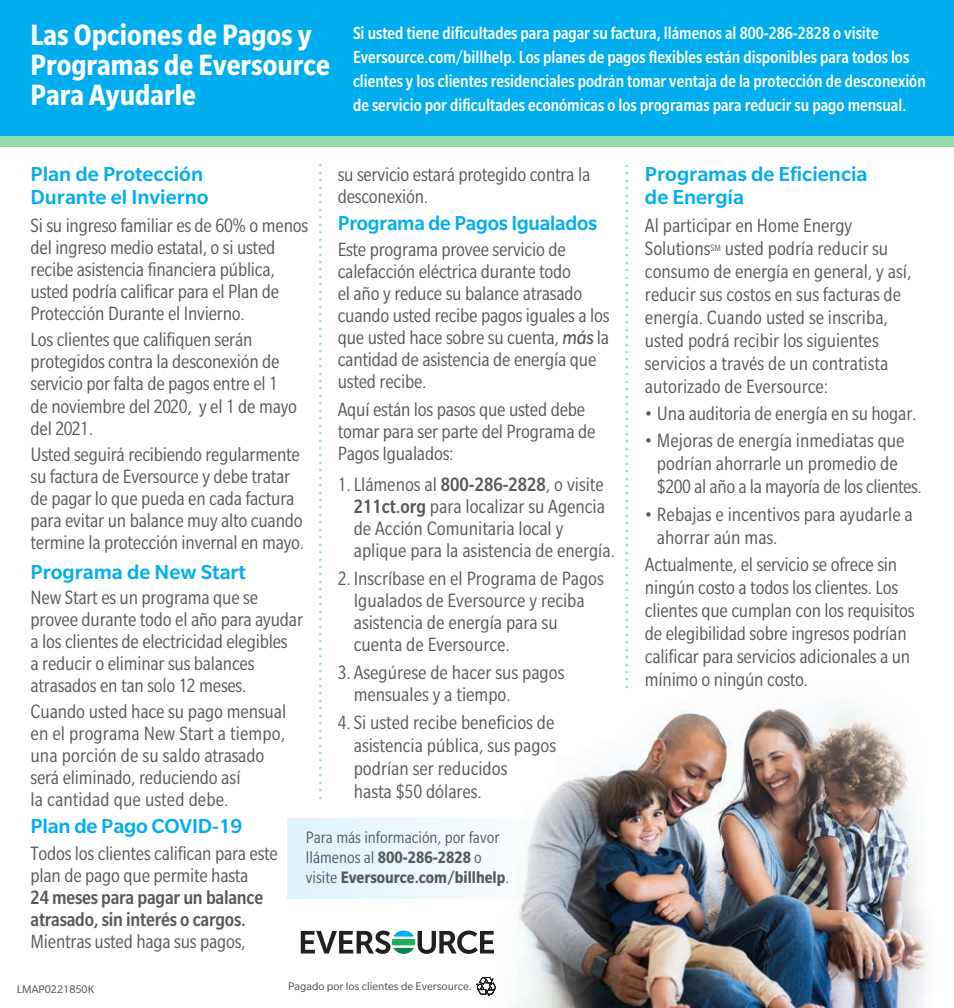
<style>
.page{position:relative;width:954px;height:1008px;background:#fff}
.page>*{position:absolute;margin:0;border:0;box-sizing:border-box;transform-origin:0 0}
.t1{font:700 condensed 32px/30px "Slate Pro";color:#fff}
.t2{font:24px "Times";color:#1db156}
.t3{font:500 22px/23px "Slate Pro";color:#00aeef}
.t4{font:500 22px "Slate Pro";color:#00aeef;scale:.96 1}
.t5{font:condensed 21px/22px "Slate Pro";letter-spacing:-.01em;color:#57585a}
.t6{font:500 condensed 21px/22px "Slate Pro";letter-spacing:-.01em;color:#57585a}
.t7{font:500 condensed 19px/24px "Slate Pro";color:#fff;scale:.95 1}
.t8{font:condensed 18px/20px "Slate Pro";color:#57585a}
.t9{font:12px "Slate Pro";color:#4b4c4d}
.s1{font-style:italic;font-stretch:normal}
.s2{font-weight:500}
.s3{font-weight:700}
</style>
<div class="page">
<img style="left:485px;top:708px;width:443px;height:300px">
<svg style="left:301px;top:931px;width:193px;height:23px"></svg>
<div style="left:0;top:135px;width:954px;height:12px;background:#95dab0"></div>
<div style="left:0;top:0;width:954px;height:135px;background:#00aeef"></div>
<svg style="left:288px;top:818px;width:366px;height:80px"></svg>
<svg style="left:476px;top:977px;width:20px;height:18px"></svg>
<h1 class="t1" style="left:31px;top:20px;width:301px">Las Opciones de Pagos y<br>Programas de Eversource<br>Para Ayudarle</h1>
<p class="t7" style="left:353px;top:21px;width:604px">Si usted tiene dificultades para pagar su factura, llámenos al 800-286-2828 o visite Eversource.com/billhelp. Los planes de pagos flexibles están disponibles para todos los clientes y los clientes residenciales podrán tomar ventaja de la protección de desconexión de servicio por dificultades económicas o los programas para reducir su pago mensual.</p>
<p class="t2" style="left:291px;top:802px;width:640px;rotate:-90deg">......................................................................................</p>
<p class="t3" style="left:31px;top:163px;width:180px">Plan de Protección<br>Durante el Invierno</p>
<p class="t5" style="left:31px;top:214px;width:279px">Si su ingreso familiar es de 60% o menos del ingreso medio estatal, o si usted recibe asistencia financiera pública, usted podría calificar para el Plan de Protección Durante el Invierno.</p>
<p class="t5" style="left:31px;top:329px;width:268px">Los clientes que califiquen serán protegidos contra la desconexión de servicio por falta de pagos entre el 1 de noviembre del 2020, y el 1 de mayo del 2021.</p>
<p class="t5" style="left:31px;top:443px;width:275px">Usted seguirá recibiendo regularmente su factura de Eversource y debe tratar de pagar lo que pueda en cada factura para evitar un balance muy alto cuando termine la protección invernal en mayo.</p>
<p class="t3" style="left:31px;top:560px;width:217px">Programa de New Start</p>
<p class="t5" style="left:31px;top:586px;width:274px">New Start es un programa que se provee durante todo el año para ayudar a los clientes de electricidad elegibles<br>a reducir o eliminar sus balances atrasados en tan solo 12 meses.</p>
<p class="t5" style="left:31px;top:700px;width:257px">Cuando usted hace su pago mensual en el programa New Start a tiempo, una porción de su saldo atrasado será eliminado, reduciendo así<br>la cantidad que usted debe.</p>
<p class="t3" style="left:31px;top:815px;width:214px">Plan de Pago COVID-19</p>
<p class="t5" style="left:31px;top:842px;width:249px">Todos los clientes califican para este plan de pago que permite hasta</p>
<p class="t6" style="left:31px;top:886px;width:234px">24 meses para pagar un balance atrasado, sin interés o cargos.</p>
<p class="t5" style="left:31px;top:930px;width:217px">Mientras usted haga sus pagos,</p>
<p class="t5" style="left:338px;top:163px;width:254px">su servicio estará protegido contra la desconexión.</p>
<p class="t4" style="left:338px;top:211px;width:272px">Programa de Pagos Igualados</p>
<p class="t5" style="left:338px;top:239px;width:273px">Este programa provee servicio de calefacción eléctrica durante todo<br>el año y reduce su balance atrasado cuando usted recibe pagos iguales a los que usted hace sobre su cuenta, <span class="s1">más</span> la cantidad de asistencia de energía que usted recibe.</p>
<p class="t5" style="left:338px;top:398px;width:259px">Aquí están los pasos que usted debe tomar para ser parte del Programa de<br>Pagos Igualados:</p>
<p class="t5" style="left:354px;top:473px;width:263px;text-indent:-16px">1.Llámenos al <span class="s2">800-286-2828</span>, o visite <span class="s2">211ct.org</span> para localizar su Agencia de Acción Comunitaria local y aplique para la asistencia de energía.</p>
<p class="t5" style="left:354px;top:567px;width:252px;text-indent:-16px">2. Inscríbase en el Programa de Pagos<br>Igualados de Eversource y reciba asistencia de energía para su cuenta de Eversource.</p>
<p class="t5" style="left:354px;top:661px;width:212px;text-indent:-16px">3. Asegúrese de hacer sus pagos mensuales y a tiempo.</p>
<p class="t5" style="left:354px;top:711px;width:204px;line-height:23px;text-indent:-16px">4.Si usted recibe beneficios de asistencia pública, sus pagos podrían ser reducidos<br>hasta $50 dólares.</p>
<p class="t8" style="left:306px;top:827px;width:205px">Para más información, por favor llámenos al <span class="s3">800-286-2828</span> o visite <span class="s3">Eversource.com/billhelp</span>.</p>
<p class="t2" style="left:598px;top:691px;width:528px;rotate:-90deg">.......................................................................</p>
<p class="t9" style="left:17px;top:983px;width:79px">LMAP0221850K</p>
<p class="t9" style="left:288px;top:980px;width:185px">Pagado por los clientes de Eversource.</p>
<p class="t3" style="left:645px;top:163px;width:224px">Programas de Eficiencia de Energía</p>
<p class="t5" style="left:645px;top:213px;width:268px;line-height:23px">Al participar en Home Energy Solutions<sup>SM</sup> usted podría reducir su consumo de energía en general, y así, reducir sus costos en sus facturas de energía. Cuando usted se inscriba, usted podrá recibir los siguientes servicios a través de un contratista autorizado de Eversource:</p>
<p class="t5" style="left:645px;top:402px;width:273px">• Una auditoria de energía en su hogar.</p>
<p class="t5" style="left:657px;top:429px;width:266px;line-height:23px;text-indent:-12px">• Mejoras de energía inmediatas que podrían ahorrarle un promedio de $200 al año a la mayoría de los clientes.</p>
<p class="t5" style="left:657px;top:502px;width:257px;line-height:23px;text-indent:-12px">• Rebajas e incentivos para ayudarle a ahorrar aún mas.</p>
<p class="t5" style="left:645px;top:553px;width:271px;line-height:23px">Actualmente, el servicio se ofrece sin ningún costo a todos los clientes. Los clientes que cumplan con los requisitos de elegibilidad sobre ingresos podrían calificar para servicios adicionales a un mínimo o ningún costo.</p>
</div>
